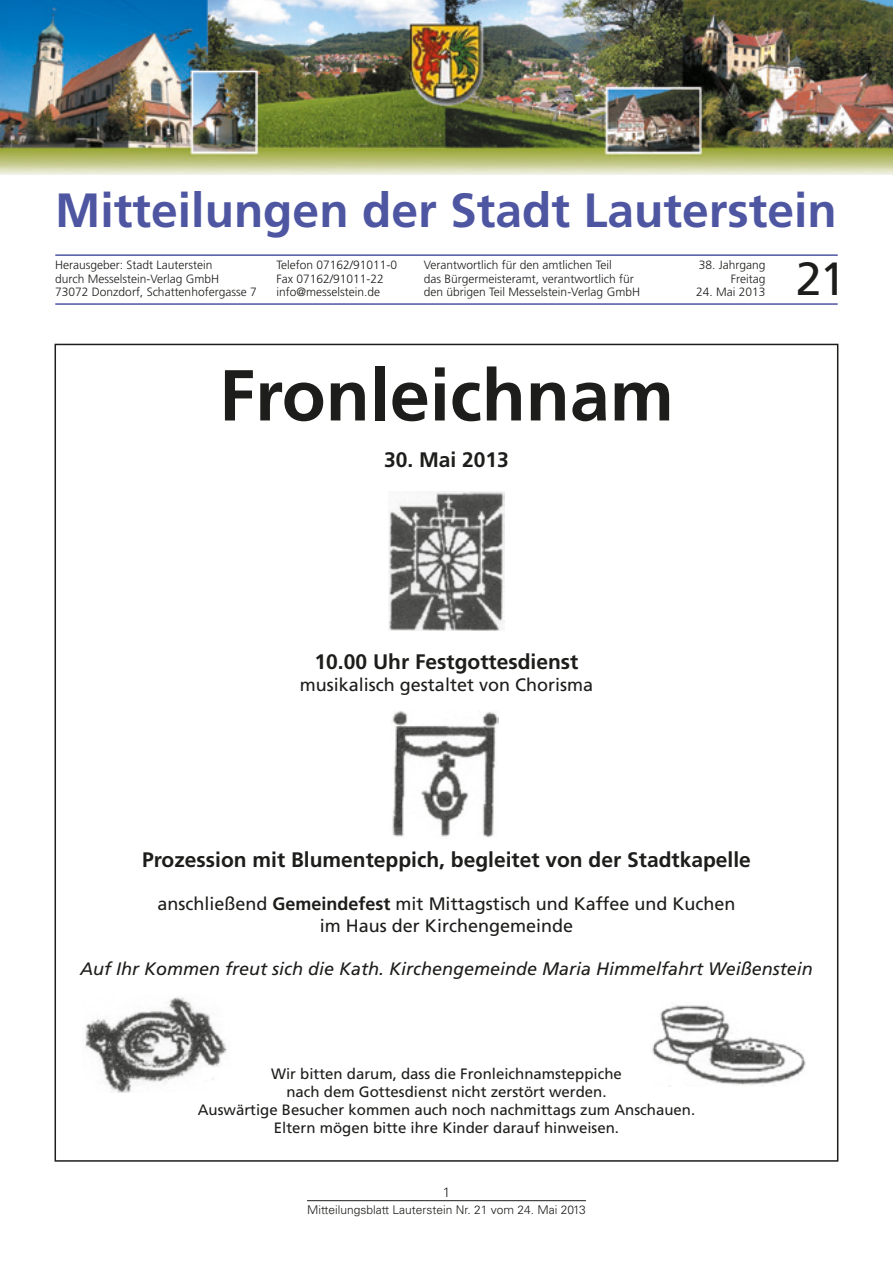
<style>
.page{position:relative;width:893px;height:1263px;background:#fff}
.page>*{position:absolute;margin:0;border:0;box-sizing:border-box;transform-origin:0 0}
.t1{font:700 72px "Frutiger";color:#1d1d1b}
.t2{font:700 48px "Frutiger";color:#4e56a2}
.t3{font:46.5px "Frutiger";color:#1d1d1b}
.t4{font:700 21px "Frutiger";color:#1d1d1b}
.t5{font:18px/21.6px "Frutiger";color:#1d1d1b;text-align:center}
.t6{font:italic 18px "Frutiger";color:#1d1d1b}
.t7{font:15px/18px "Frutiger";color:#1d1d1b;text-align:center}
.t8{font:300 13.5px "Univers";color:#1d1d1b}
.t9{font:300 12px/13.5px "Frutiger";color:#1d1d1b}
.t10{font:300 12px "Univers";color:#1d1d1b}
.s1{font-weight:700}
</style>
<div class="page">
<hr style="left:307px;top:1200px;width:279px;height:1px;background:#1d1d1b">
<img style="left:85px;top:997px;width:142px;height:96px">
<hr style="left:55px;top:254px;width:783px;height:2px;background:#4e56a2">
<hr style="left:55px;top:303px;width:783px;height:2px;background:#4e56a2">
<img style="left:388px;top:492px;width:117px;height:139px">
<img style="left:392px;top:710px;width:106px;height:128px">
<img style="left:652px;top:1005px;width:154px;height:81px">
<img style="left:0;top:0;width:893px;height:174px">
<h2 class="t2" style="left:55px;top:182px;width:783px">Mitteilungen der Stadt Lauterstein</h2>
<p class="t9" style="left:55px;top:259px;width:203px">Herausgeber: Stadt Lauterstein<br>durch Messelstein-Verlag GmbH<br>73072 Donzdorf, Schattenhofergasse 7</p>
<p class="t9" style="left:276px;top:259px;width:122px">Telefon 07162/91011-0<br>Fax 07162/91011-22 info@messelstein.de</p>
<p class="t9" style="left:424px;top:259px;width:218px">Verantwortlich für den amtlichen Teil<br>das Bürgermeisteramt, verantwortlich für den übrigen Teil Messelstein-Verlag GmbH</p>
<p class="t9" style="left:699px;top:259px;width:68px;text-align:right">38. Jahrgang<br>Freitag</p>
<h3 class="t3" style="left:796px;top:252px;width:51px">21</h3>
<p class="t9" style="left:696px;top:286px;width:71px">24. Mai 2013</p>
<h1 class="t1" style="left:219px;top:353px;width:456px">Fronleichnam</h1>
<h3 class="t4" style="left:384px;top:448px;width:126px">30. Mai 2013</h3>
<h3 class="t4" style="left:315px;top:649px;width:265px">10.00 Uhr Festgottesdienst</h3>
<h3 class="t5" style="left:300px;top:673px;width:295px">musikalisch gestaltet von Chorisma</h3>
<h3 class="t4" style="left:142px;top:847px;width:610px">Prozession mit Blumenteppich, begleitet von der Stadtkapelle</h3>
<h3 class="t5" style="left:158px;top:893px;width:579px">anschließend <span class="s1">Gemeindefest</span> mit Mittagstisch und Kaffee und Kuchen im Haus der Kirchengemeinde</h3>
<h3 class="t6" style="left:80px;top:958px;width:734px">Auf Ihr Kommen freut sich die Kath. Kirchengemeinde Maria Himmelfahrt Weißenstein</h3>
<p class="t7" style="left:198px;top:1065px;width:499px">Wir bitten darum, dass die Fronleichnamsteppiche<br>nach dem Gottesdienst nicht zerstört werden.<br>Auswärtige Besucher kommen auch noch nachmittags zum Anschauen.<br>Eltern mögen bitte ihre Kinder darauf hinweisen.</p>
<p class="t8" style="left:443px;top:1184px;width:9px">1</p>
<p class="t10" style="left:307px;top:1202px;width:280px">Mitteilungsblatt Lauterstein Nr. 21 vom 24. Mai 2013</p>
</div>
